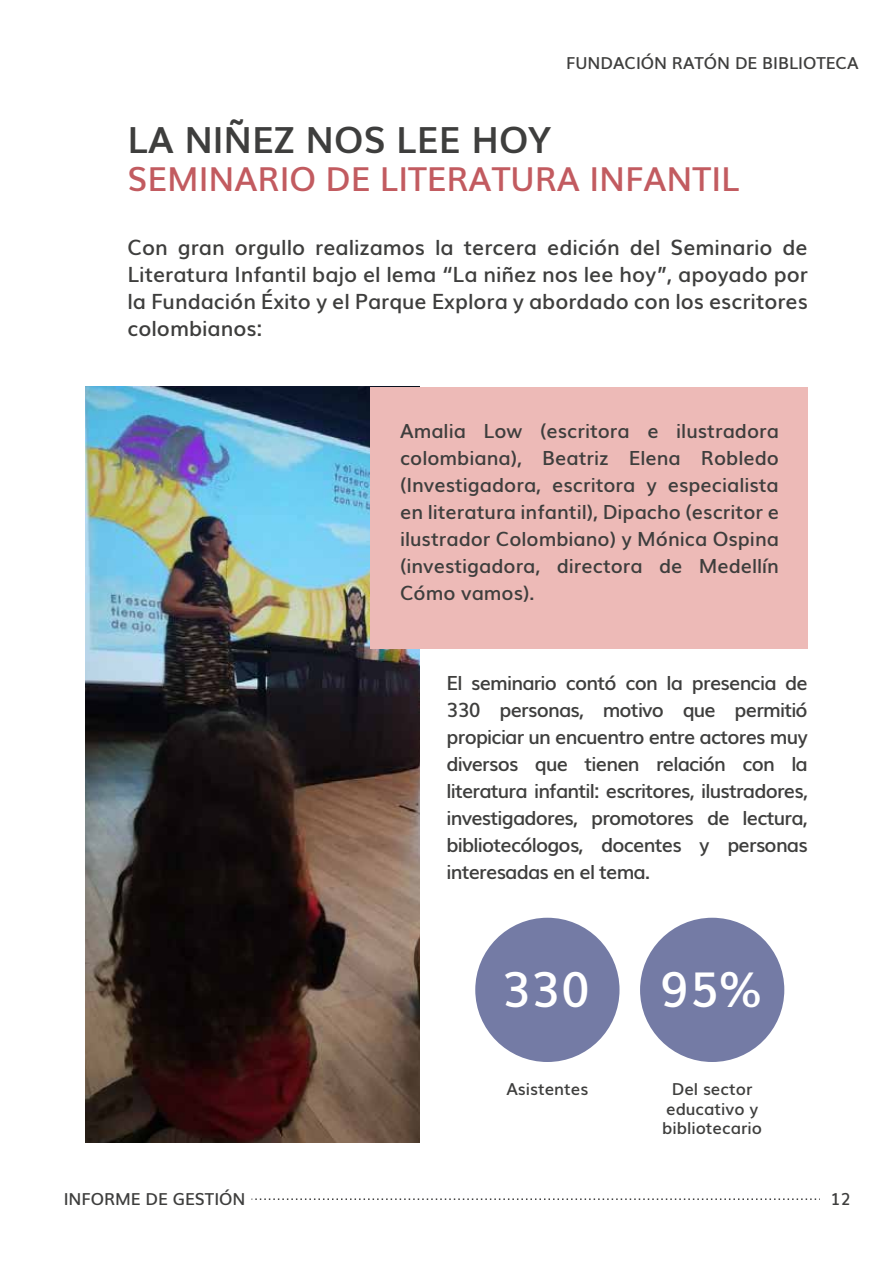
<style>
.page{position:relative;width:893px;height:1263px;background:#fff}
.page>*{position:absolute;margin:0;border:0;box-sizing:border-box;transform-origin:0 0}
.t1{font:600 48px "Muli";color:#fff}
.t2{font:700 36px "Muli";color:#3e3e3d}
.t3{font:600 33px "Muli";color:#c25b60}
.t4{font:600 21px/27px "Muli";color:#3e3e3d;text-align:justify}
.t5{font:600 19.5px/27px "Muli";letter-spacing:-.02em;color:#3e3e3d;text-align:justify}
.t6{font:600 16.5px/19.5px "Muli";color:#3e3e3d;text-align:center}
</style>
<div class="page">
<img style="left:85px;top:387px;width:334px;height:755px">
<div style="left:640px;top:918px;width:144px;height:144px;background:#747ba5;border-radius:50%"></div>
<div style="left:475px;top:918px;width:144px;height:144px;background:#747ba5;border-radius:50%"></div>
<div style="left:371px;top:387px;width:437px;height:261px;background:#edbab7"></div>
<svg style="left:252px;top:1198px;width:568px;height:2px"></svg>
<p class="t6" style="left:566px;top:52px;width:294px">FUNDACIÓN RATÓN DE BIBLIOTECA</p>
<h2 class="t2" style="left:128px;top:111px;width:425px">LA NIÑEZ NOS LEE HOY</h2>
<h3 class="t3" style="left:128px;top:152px;width:613px">SEMINARIO DE LITERATURA INFANTIL</h3>
<p class="t4" style="left:127px;top:232px;width:682px">Con gran orgullo realizamos la tercera edición del Seminario de Literatura Infantil bajo el lema “La niñez nos lee hoy”, apoyado por la Fundación Éxito y el Parque Explora y abordado con los escritores colombianos:</p>
<p class="t5" style="left:400px;top:416px;width:380px">Amalia Low (escritora e ilustradora colombiana), Beatriz Elena Robledo (Investigadora, escritora y especialista en literatura infantil), Dipacho (escritor e ilustrador Colombiano) y Mónica Ospina (investigadora, directora de Medellín Cómo vamos).</p>
<p class="t5" style="left:446px;top:668px;width:363px">El seminario contó con la presencia de 330 personas, motivo que permitió propiciar un encuentro entre actores muy diversos que tienen relación con la literatura infantil: escritores, ilustradores, investigadores, promotores de lectura, bibliotecólogos, docentes y personas interesadas en el tema.</p>
<h1 class="t1" style="left:502px;top:950px;width:90px">330</h1>
<h1 class="t1" style="left:660px;top:950px;width:104px">95%</h1>
<p class="t6" style="left:506px;top:1078px;width:83px">Asistentes</p>
<p class="t6" style="left:662px;top:1078px;width:101px">Del sector educativo y bibliotecario</p>
<p class="t6" style="left:64px;top:1188px;width:183px">INFORME DE GESTIÓN</p>
<p class="t6" style="left:830px;top:1188px;width:22px">12</p>
</div>
